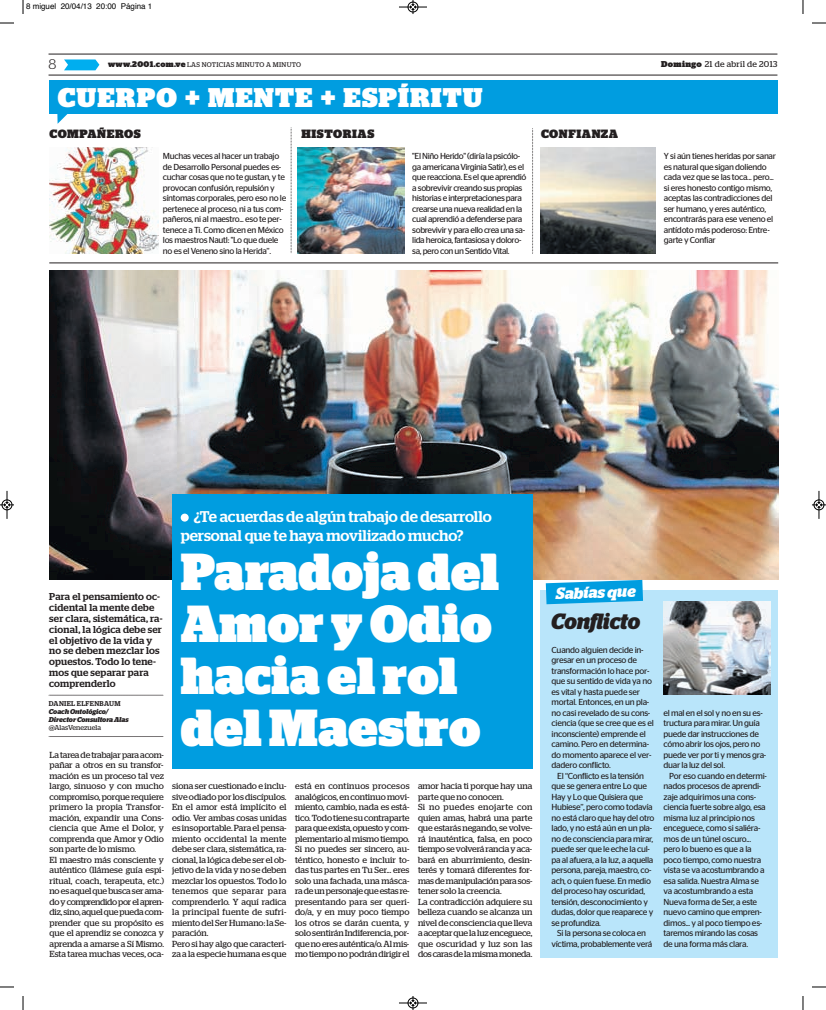
<style>
.page{position:relative;width:826px;height:1010px;background:#fff}
.page>*{position:absolute;margin:0;border:0;box-sizing:border-box;transform-origin:0 0}
.t1{font:900 52px/52px "Stag";letter-spacing:.01em;color:#fff;scale:.96 1}
.t2{font:900 27px "Stag";letter-spacing:.04em;color:#fff}
.t3{font:italic 700 22px "Stag";letter-spacing:-.005em;color:#231f20;scale:.96 1}
.t4{font:italic 700 16px "Stag";color:#fff}
.t5{font:500 15.5px/19px "Stag";color:#fff}
.t6{font:300 14px "Stag";color:#231f20}
.t7{font:900 12px "Stag";letter-spacing:.05em;color:#231f20}
.t8{font:500 10px/10.8px "Stag";letter-spacing:.02em;color:#231f20}
.t9{font:8.8px/10.5px "Stag";color:#231f20}
.t10{font:8.7px/10.5px "Stag Sans";letter-spacing:-.035em;color:#231f20}
.t11{font:8.5px "Stag";letter-spacing:.04em;color:#231f20}
.t12{font:8px "Helvetica";color:#000}
.t13{font:italic 700 7px/8px "Stag";letter-spacing:-.005em;color:#231f20}
.t14{font:500 7px "Stag";letter-spacing:.045em;color:#231f20}
.t15{font:7px "Stag";color:#231f20}
.t16{font:6.8px "Stag";letter-spacing:.04em;color:#231f20}
.s1{font-weight:900;font-size:8.2px}
.s2{font-weight:900}
</style>
<div class="page">
<div style="left:49px;top:80px;width:729px;height:33px;background:#009de0"></div>
<svg style="left:57px;top:113px;width:15px;height:11px"></svg>
<img style="left:49px;top:147px;width:109px;height:107px">
<img style="left:541px;top:147px;width:114px;height:107px">
<hr style="left:49px;top:263px;width:729px;height:1px;background:#231f20">
<img style="left:50px;top:270px;width:728px;height:309px">
<div style="left:172px;top:494px;width:360px;height:274px;background:#009de0"></div>
<div style="left:181px;top:514px;width:8px;height:8px;background:#fff;border-radius:50%"></div>
<svg style="left:291px;top:128px;width:1px;height:125px"></svg>
<svg style="left:532px;top:128px;width:1px;height:126px"></svg>
<hr style="left:49px;top:54px;width:728px;height:1px;background:#231f20">
<hr style="left:49px;top:75px;width:728px;height:1px;background:#231f20">
<svg style="left:64px;top:59px;width:35px;height:11px"></svg>
<svg style="left:49px;top:695px;width:115px;height:1px"></svg>
<svg style="left:49px;top:736px;width:115px;height:1px"></svg>
<img style="left:298px;top:148px;width:106px;height:106px">
<div style="left:540px;top:590px;width:237px;height:367px;background:#b9e5fa"></div>
<svg style="left:545px;top:580px;width:98px;height:24px;background:#1ea8e3"></svg>
<img style="left:663px;top:602px;width:107px;height:93px">
<svg style="left:23px;top:0;width:1px;height:14px"></svg>
<svg style="left:0;top:23px;width:14px;height:1px"></svg>
<svg style="left:802px;top:0;width:1px;height:14px"></svg>
<svg style="left:812px;top:23px;width:14px;height:1px"></svg>
<svg style="left:23px;top:996px;width:1px;height:14px"></svg>
<svg style="left:0;top:986px;width:14px;height:2px"></svg>
<svg style="left:802px;top:996px;width:1px;height:14px"></svg>
<svg style="left:812px;top:986px;width:14px;height:2px"></svg>
<svg style="left:399px;top:0;width:28px;height:14px"></svg>
<svg style="left:399px;top:996px;width:28px;height:14px"></svg>
<svg style="left:0;top:491px;width:14px;height:28px"></svg>
<svg style="left:812px;top:491px;width:14px;height:28px"></svg>
<p class="t12" style="left:26px;top:3px;width:128px">8 miguel 20/04/13 20:00 Página 1</p>
<h3 class="t6" style="left:49px;top:59px;width:9px">8</h3>
<p class="t16" style="left:108px;top:63px;width:195px"><span class="s1">www.2001.com.ve</span> LAS NOTICIAS MINUTO A MINUTO</p>
<p class="t11" style="left:661px;top:61px;width:118px"><span class="s2">Domingo</span> 21 de abril de 2013</p>
<h2 class="t2" style="left:58px;top:88px;width:426px">CUERPO + MENTE + ESPÍRITU</h2>
<h3 class="t7" style="left:49px;top:130px;width:93px">COMPAÑEROS</h3>
<p class="t10" style="left:163px;top:152px;width:125px">Muchas veces al hacer un trabajo de Desarrollo Personal puedes es&shy;cuchar cosas que no te gustan, y te provocan confusión, repulsión y síntomas corporales, pero eso no le pertenece al proceso, ni a tus com&shy;pañeros, ni al maestro... eso te per&shy;tenece a Ti. Como dicen en México los maestros Nautl: "Lo que duele no es el Veneno sino la Herida”.</p>
<h3 class="t7" style="left:301px;top:130px;width:74px">HISTORIAS</h3>
<p class="t10" style="left:412px;top:152px;width:116px">"El Niño Herido" (diría la psicólo&shy;ga americana Virginia Satir), es el que reacciona. Es el que aprendió a sobrevivir creando sus propias historias e interpretaciones para crearse una nueva realidad en la cual aprendió a defenderse para sobrevivir y para ello crea una sa&shy;lida heroica, fantasiosa y doloro&shy;sa, pero con un Sentido Vital.</p>
<h3 class="t7" style="left:541px;top:130px;width:79px">CONFIANZA</h3>
<p class="t10" style="left:663px;top:152px;width:114px">Y si aún tienes heridas por sanar es natural que sigan doliendo cada vez que se las toca... pero... si eres honesto contigo mismo, aceptas las contradicciones del ser humano, y eres auténtico, encontrarás para ese veneno el antídoto más poderoso: Entre&shy;garte y Confiar</p>
<p class="t8" style="left:49px;top:592px;width:115px">Para el pensamiento oc&shy;cidental la mente debe ser clara, sistemática, ra&shy;cional, la lógica debe ser el objetivo de la vida y no se deben mezclar los opuestos. Todo lo tene&shy;mos que separar para comprenderlo</p>
<p class="t14" style="left:49px;top:701px;width:73px">DANIEL ELFENBAUM</p>
<p class="t13" style="left:49px;top:708px;width:81px">Coach Ontológico/<br>Director Consultora Alas</p>
<p class="t15" style="left:49px;top:725px;width:54px">@AlasVenezuela</p>
<p class="t9" style="left:50px;top:750px;width:116px">La tarea de trabajar para acom&shy;pañar a otros en su transfor&shy;mación es un proceso tal vez largo, sinuoso y con mucho compromiso, porque requiere primero la propia Transfor&shy;mación, expandir una Cons&shy;ciencia que Ame el Dolor, y comprenda que Amor y Odio son parte de lo mismo.<br>El maestro más consciente y auténtico (llámese guía espi&shy;ritual, coach, terapeuta, etc.) no es aquel que busca ser ama&shy;do y comprendido por el apren&shy;diz, sino, aquel que pueda com&shy;prender que su propósito es que el aprendiz se conozca y aprenda a amarse a Sí Mismo.<br>Esta tarea muchas veces, oca-</p>
<h3 class="t5" style="left:181px;top:508px;width:313px;text-indent:13px">¿Te acuerdas de algún trabajo de desarrollo personal que te haya movilizado mucho?</h3>
<h1 class="t1" style="left:181px;top:550px;width:333px">Paradoja del<br>Amor y Odio hacia el rol del Maestro</h1>
<p class="t9" style="left:418px;top:782px;width:116px">amor hacia ti porque hay una parte que no conocen.<br>Si no puedes enojarte con quien amas, habrá una parte que estarás negando, se volve&shy;rá inauténtica, falsa, en poco tiempo se volverá rancia y aca&shy;bará en aburrimiento, desin&shy;terés y tomará diferentes for&shy;mas de manipulación para sos&shy;tener solo la creencia.<br>La contradicción adquiere su belleza cuando se alcanza un nivel de consciencia que lleva a aceptar que la luz enceguece, que oscuridad y luz son las dos caras de la misma moneda.</p>
<p class="t9" style="left:172px;top:782px;width:116px">siona ser cuestionado e inclu&shy;sive odiado por los discípulos.<br>En el amor está implícito el odio. Ver ambas cosas unidas es insoportable. Para el pensa&shy;miento occidental la mente debe ser clara, sistemática, ra&shy;cional, la lógica debe ser el ob&shy;jetivo de la vida y no se deben mezclar los opuestos. Todo lo tenemos que separar para comprenderlo. Y aquí radica la principal fuente de sufri&shy;miento del Ser Humano: la Se&shy;paración.<br>Pero si hay algo que caracteri&shy;za a la especie humana es que</p>
<p class="t9" style="left:295px;top:782px;width:116px;text-align:justify">está en continuos procesos analógicos, en continuo movi&shy;miento, cambio, nada es está&shy;tico. Todo tiene su contraparte para que exista, opuesto y com&shy;plementario al mismo tiempo.<br>Si no puedes ser sincero, au&shy;téntico, honesto e incluir to&shy;das tus partes en Tu Ser... eres solo una fachada, una másca&shy;ra de un personaje que estas re&shy;presentando para ser queri&shy;do/a, y en muy poco tiempo los otros se darán cuenta, y solo sentirán Indiferencia, por&shy;que no eres auténtica/o. Al mis&shy;mo tiempo no podrán dirigir el</p>
<h3 class="t4" style="left:555px;top:588px;width:81px;rotate:-2deg">Sabías que</h3>
<h3 class="t3" style="left:551px;top:613px;width:94px">Conflicto</h3>
<p class="t10" style="left:551px;top:645px;width:104px">Cuando alguien decide in&shy;gresar en un proceso de transformación lo hace por&shy;que su sentido de vida ya no es vital y hasta puede ser mortal. Entonces, en un pla&shy;no casi revelado de su cons&shy;ciencia (que se cree que es el inconsciente) emprende el camino. Pero en determina&shy;do momento aparece el ver&shy;dadero conflicto.</p>
<p class="t10" style="left:551px;top:771px;width:104px;text-indent:6px">El “Conflicto es la tensión que se genera entre Lo que<br>Hay y Lo que Quisiera que<br>Hubiese”, pero como todavía no está claro que hay del otro lado, y no está aún en un pla&shy;no de consciencia para mirar, puede ser que le eche la cul&shy;pa al afuera, a la luz, a aquella persona, pareja, maestro, co&shy;ach, o quien fuese. En medio del proceso hay oscuridad, tensión, desconocimiento y dudas, dolor que reaparece y se profundiza.</p>
<p class="t10" style="left:551px;top:929px;width:102px;text-align:center">Si la persona se coloca en víctima, probablemente verá</p>
<p class="t10" style="left:663px;top:708px;width:104px">el mal en el sol y no en su es&shy;tructura para mirar. Un guía puede dar instrucciones de cómo abrir los ojos, pero no puede ver por ti y menos gra&shy;duar la luz del sol.</p>
<p class="t10" style="left:663px;top:771px;width:105px;text-indent:6px">Por eso cuando en determi&shy;nados procesos de aprendi&shy;zaje adquirimos una cons&shy;ciencia fuerte sobre algo, esa misma luz al principio nos enceguece, como si saliéra&shy;mos de un túnel oscuro... pero lo bueno es que a la poco tiempo, como nuestra vista se va acostumbrando a esa salida. Nuestra Alma se va acostumbrando a esta<br>Nueva forma de Ser, a este nuevo camino que empren&shy;dimos... y al poco tiempo es&shy;taremos mirando las cosas de una forma más clara.</p>
</div>
